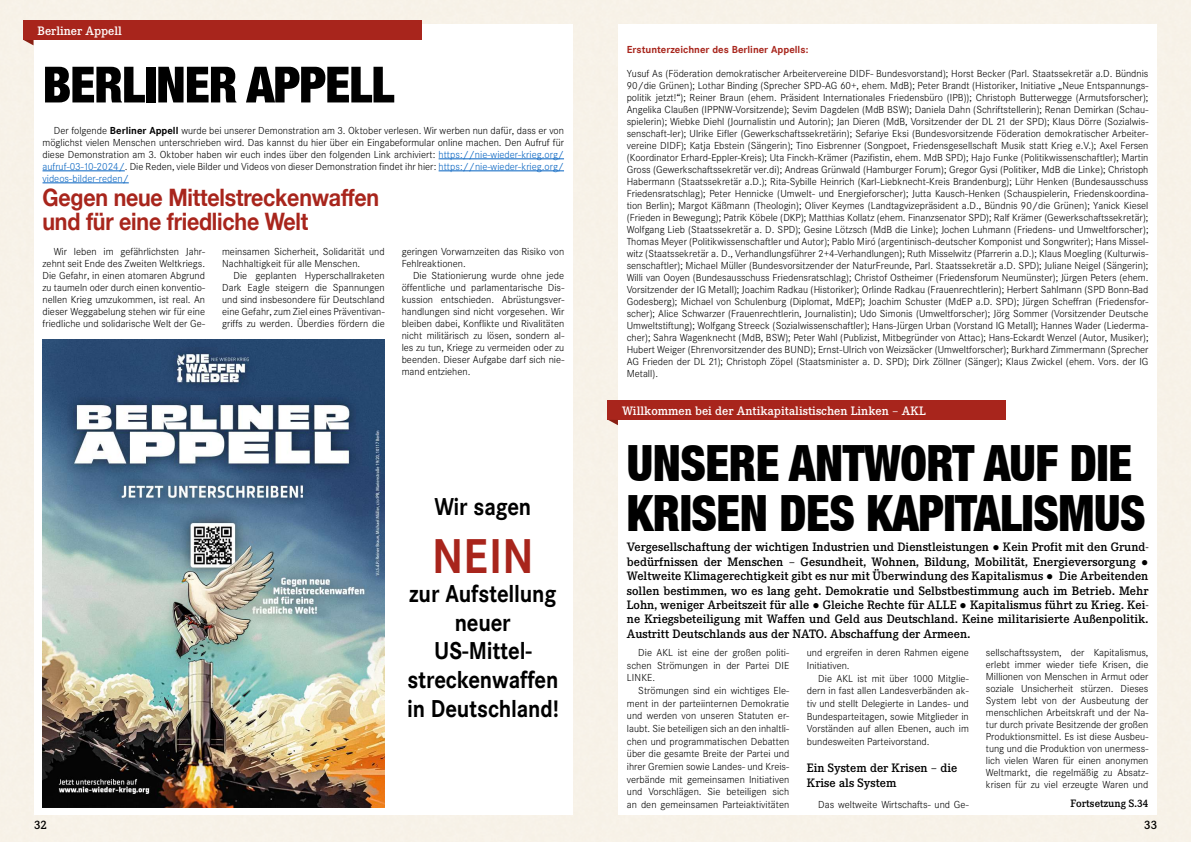
<style>
.page{position:relative;width:1191px;height:842px;background:#f7f2e8}
.page>*{position:absolute;margin:0;border:0;box-sizing:border-box;transform-origin:0 0}
.t1{font:900 condensed 50px/50px "Helvetica Neue LT";letter-spacing:-.01em;color:#000;scale:.95 1}
.t2{font:900 condensed 50px "Helvetica Neue LT";letter-spacing:-.01em;color:#000}
.t3{font:700 48px "Corporate SBQ";color:#a8251c;scale:.89 1}
.t4{font:700 24px/28.8px "Corporate SBQ";letter-spacing:-.01em;color:#000;text-align:center;scale:.89 1}
.t5{font:700 24px/24px "Helvetica Neue";letter-spacing:-.01em;color:#a8251c;scale:.89 1}
.t6{font:500 12px/14.4px "Corporate EBQ";color:#000;text-align:justify}
.t7{font:500 12px "Corporate EBQ";color:#fff}
.t8{font:500 10.5px "Corporate EBQ";color:#000}
.t9{font:300 10px/12px "Corporate SBQ";color:#000;text-align:justify}
.t10{font:700 10px "Corporate SBQ";color:#a8251c}
.s1{font-weight:700}
.s2{color:#0563c1}
.s3{font-family:"Verdana";font-weight:400}
</style>
<div class="page">
<div style="left:618px;top:24px;width:539px;height:790px;background:#fff"></div>
<div style="left:34px;top:24px;width:539px;height:791px;background:#fff"></div>
<div style="left:23px;top:21px;width:398px;height:19px;background:#a8251c"></div>
<svg style="left:24px;top:40px;width:10px;height:5px"></svg>
<hr style="left:438px;top:159px;width:126px;height:1px;background:#0563c1">
<hr style="left:43px;top:171px;width:82px;height:1px;background:#0563c1">
<hr style="left:438px;top:171px;width:126px;height:1px;background:#0563c1">
<hr style="left:43px;top:183px;width:86px;height:1px;background:#0563c1">
<img style="left:43px;top:340px;width:342px;height:468px">
<div style="left:608px;top:401px;width:398px;height:19px;background:#a8251c"></div>
<svg style="left:608px;top:420px;width:10px;height:5px"></svg>
<p class="t7" style="left:38px;top:24px;width:86px">Berliner Appell</p>
<h1 class="t2" style="left:43px;top:54px;width:353px">BERLINER APPELL</h1>
<p class="t9" style="left:43px;top:125px;width:523px;text-indent:11px">Der folgende <span class="s1">Berliner Appell</span> wurde bei unserer Demonstration am 3. Oktober verlesen. Wir werben nun dafür, dass er von möglichst vielen Menschen unterschrieben wird. Das kannst du hier über ein Eingabeformular online machen. Den Aufruf für diese Demonstration am 3. Oktober haben wir euch indes über den folgenden Link archiviert: <span class="s2">https://nie-wieder-krieg.org/ aufruf-03-10-2024/</span>. Die Reden, viele Bilder und Videos von dieser Demonstration findet ihr hier: <span class="s2">https://nie-wieder-krieg.org/ videos-bilder-reden/</span></p>
<h3 class="t5" style="left:43px;top:186px;width:380px">Gegen neue Mittelstreckenwaffen und für eine friedliche Welt</h3>
<p class="t9" style="left:222px;top:245px;width:164px">meinsamen Sicherheit, Solidarität und<br>Nachhaltigkeit für alle Menschen.</p>
<p class="t9" style="left:222px;top:269px;width:164px;text-indent:11px">Die geplanten Hyperschallraketen Dark Eagle steigern die Spannungen und sind insbesondere für Deutschland eine Gefahr, zum Ziel eines Präventivan&shy;griffs zu werden. Überdies fördern die</p>
<p class="t9" style="left:43px;top:245px;width:164px;text-indent:11px">Wir leben im gefährlichsten Jahr&shy;zehnt seit Ende des Zweiten Weltkriegs.<br>Die Gefahr, in einen atomaren Abgrund zu taumeln oder durch einen konventio&shy;nellen Krieg umzukommen, ist real. An dieser Weggabelung stehen wir für eine friedliche und solidarische Welt der Ge-</p>
<p class="t9" style="left:402px;top:245px;width:164px">geringen Vorwarnzeiten das Risiko von<br>Fehlreaktionen.</p>
<p class="t9" style="left:402px;top:269px;width:164px;text-indent:11px">Die Stationierung wurde ohne jede öffentliche und parlamentarische Dis&shy;kussion entschieden. Abrüstungsver&shy;handlungen sind nicht vorgesehen. Wir bleiben dabei, Konflikte und Rivalitäten nicht militärisch zu lösen, sondern al&shy;les zu tun, Kriege zu vermeiden oder zu beenden. Dieser Aufgabe darf sich nie&shy;mand entziehen.</p>
<h3 class="t4" style="left:434px;top:493px;width:110px">Wir sagen</h3>
<h2 class="t3" style="left:432px;top:527px;width:116px">NEIN</h2>
<h3 class="t4" style="left:407px;top:579px;width:172px">zur Aufstellung neuer<br>US-Mittel&shy;streckenwaffen in Deutschland!</h3>
<p class="t10" style="left:626px;top:43px;width:183px">Erstunterzeichner des Berliner Appells:</p>
<p class="t9" style="left:626px;top:67px;width:523px">Yusuf As (Föderation demokratischer Arbeitervereine DIDF- Bundesvorstand); Horst Becker (Parl. Staatssekretär a.D. Bündnis 90/die Grünen); Lothar Binding (Sprecher SPD-AG 60+, ehem. MdB); Peter Brandt (Historiker, Initiative „Neue Entspannungs&shy;politik jetzt!“); Reiner Braun (ehem. Präsident Internationales Friedensbüro (IPB)); Christoph Butterwegge (Armutsforscher); Angelika Claußen (IPPNW-Vorsitzende); Sevim Dagdelen (MdB BSW); Daniela Dahn (Schriftstellerin); Renan Demirkan (Schau&shy;spielerin); Wiebke Diehl (Journalistin und Autorin); Jan Dieren (MdB, Vorsitzender der DL 21 der SPD); Klaus Dörre (Sozialwis&shy;senschaft-ler); Ulrike Eifler (Gewerkschaftssekretärin); Sefariye Eksi (Bundesvorsitzende Föderation demokratischer Arbeiter&shy;vereine DIDF); Katja Ebstein (Sängerin); Tino Eisbrenner (Songpoet, Friedensgesellschaft Musik statt Krieg e.V.); Axel Fersen (Koordinator Erhard-Eppler-Kreis); Uta Finckh-Krämer (Pazifistin, ehem. MdB SPD); Hajo Funke (Politikwissenschaftler); Martin Gross (Gewerkschaftssekretär ver.di); Andreas Grünwald (Hamburger Forum); Gregor Gysi (Politiker, MdB die Linke); Christoph Habermann (Staatssekretär a.D.); Rita-Sybille Heinrich (Karl-Liebknecht-Kreis Brandenburg); Lühr Henken (Bundesausschuss Friedensratschlag); Peter Hennicke (Umwelt- und Energieforscher); Jutta Kausch-Henken (Schauspielerin, Friedenskoordina&shy;tion Berlin); Margot Käßmann (Theologin); Oliver Keymes (Landtagvizepräsident a.D., Bündnis 90/die Grünen); Yanick Kiesel (Frieden in Bewegung); Patrik Köbele (DKP); Matthias Kollatz (ehem. Finanzsenator SPD); Ralf Krämer (Gewerkschaftssekretär); Wolfgang Lieb (Staatssekretär a. D. SPD); Gesine Lötzsch (MdB die Linke); Jochen Luhmann (Friedens- und Umweltforscher); Thomas Meyer (Politikwissenschaftler und Autor); Pablo Miró (argentinisch-deutscher Komponist und Songwriter); Hans Missel&shy;witz (Staatssekretär a. D., Verhandlungsführer 2+4-Verhandlungen); Ruth Misselwitz (Pfarrerin a.D.); Klaus Moegling (Kulturwis&shy;senschaftler); Michael Müller (Bundesvorsitzender der NaturFreunde, Parl. Staatssekretär a.D. SPD); Juliane Neigel (Sängerin); Willi van Ooyen (Bundesausschuss Friedensratschlag); Christof Ostheimer (Friedensforum Neumünster); Jürgen Peters (ehem.<br>Vorsitzender der IG Metall); Joachim Radkau (Historiker); Orlinde Radkau (Frauenrechtlerin); Herbert Sahlmann (SPD Bonn-Bad Godesberg); Michael von Schulenburg (Diplomat, MdEP); Joachim Schuster (MdEP a.D. SPD); Jürgen Scheffran (Friedensfor&shy;scher); Alice Schwarzer (Frauenrechtlerin, Journalistin); Udo Simonis (Umweltforscher); Jörg Sommer (Vorsitzender Deutsche Umweltstiftung); Wolfgang Streeck (Sozialwissenschaftler); Hans-Jürgen Urban (Vorstand IG Metall); Hannes Wader (Liederma&shy;cher); Sahra Wagenknecht (MdB, BSW); Peter Wahl (Publizist, Mitbegründer von Attac); Hans-Eckardt Wenzel (Autor, Musiker); Hubert Weiger (Ehrenvorsitzender des BUND); Ernst-Ulrich von Weizsäcker (Umweltforscher); Burkhard Zimmermann (Sprecher AG Frieden der DL 21); Christoph Zöpel (Staatsminister a. D. SPD); Dirk Zöllner (Sänger); Klaus Zwickel (ehem. Vors. der IG Metall).</p>
<p class="t7" style="left:622px;top:404px;width:305px">Willkommen bei der Antikapitalistischen Linken – AKL</p>
<h1 class="t1" style="left:627px;top:438px;width:547px">UNSERE ANTWORT AUF DIE<br>KRISEN DES KAPITALISMUS</h1>
<p class="t6" style="left:627px;top:540px;width:523px">Vergesellschaftung der wichtigen Industrien und Dienstleistungen <span class="s3">●</span> Kein Profit mit den Grund&shy;bedürfnissen der Menschen – Gesundheit, Wohnen, Bildung, Mobilität, Energieversorgung <span class="s3">● </span>Weltweite Klimagerechtigkeit gibt es nur mit Überwindung des Kapitalismus <span class="s3">●</span> Die Arbeitenden sollen bestimmen, wo es lang geht. Demokratie und Selbstbestimmung auch im Betrieb. Mehr Lohn, weniger Arbeitszeit für alle <span class="s3">●</span> Gleiche Rechte für ALLE <span class="s3">●</span> Kapitalismus führt zu Krieg. Kei&shy;ne Kriegsbeteiligung mit Waffen und Geld aus Deutschland. Keine militarisierte Außenpolitik.<br>Austritt Deutschlands aus der NATO. Abschaffung der Armeen.</p>
<p class="t9" style="left:627px;top:646px;width:164px;line-height:12.7px;text-indent:11px">Die AKL ist eine der großen politi&shy;schen Strömungen in der Partei DIE LINKE.</p>
<p class="t9" style="left:627px;top:684px;width:164px;line-height:12.7px;text-indent:11px">Strömungen sind ein wichtiges Ele&shy;ment in der parteiinternen Demokratie und werden von unseren Statuten er&shy;laubt. Sie beteiligen sich an den inhaltli&shy;chen und programmatischen Debatten über die gesamte Breite der Partei und ihrer Gremien sowie Landes- und Kreis&shy;verbände mit gemeinsamen Initiativen und Vorschlägen. Sie beteiligen sich an den gemeinsamen Parteiaktivitäten</p>
<p class="t9" style="left:807px;top:646px;width:163px;line-height:12.7px">und ergreifen in deren Rahmen eigene<br>Initiativen.</p>
<p class="t9" style="left:807px;top:672px;width:163px;line-height:12.7px;text-indent:11px">Die AKL ist mit über 1000 Mitglie&shy;dern in fast allen Landesverbänden ak&shy;tiv und stellt Delegierte in Landes- und Bundesparteitagen, sowie Mitglieder in Vorständen auf allen Ebenen, auch im bundesweiten Parteivorstand.</p>
<p class="t6" style="left:807px;top:760px;width:152px;line-height:15.1px">Ein System der Krisen – die<br>Krise als System</p>
<p class="t9" style="left:818px;top:799px;width:152px">Das weltweite Wirtschafts- und Ge-</p>
<p class="t9" style="left:986px;top:647px;width:164px">sellschaftssystem, der Kapitalismus, erlebt immer wieder tiefe Krisen, die Millionen von Menschen in Armut oder soziale Unsicherheit stürzen. Dieses System lebt von der Ausbeutung der menschlichen Arbeitskraft und der Na&shy;tur durch private Besitzende der großen Produktionsmittel. Es ist diese Ausbeu&shy;tung und die Produktion von unermess&shy;lich vielen Waren für einen anonymen Weltmarkt, die regelmäßig zu Absatz&shy;krisen für zu viel erzeugte Waren und</p>
<p class="t8" style="left:1070px;top:797px;width:79px">Fortsetzung S.34</p>
<p class="t6" style="left:34px;top:818px;width:15px">32</p>
<p class="t6" style="left:1144px;top:818px;width:15px">33</p>
</div>
